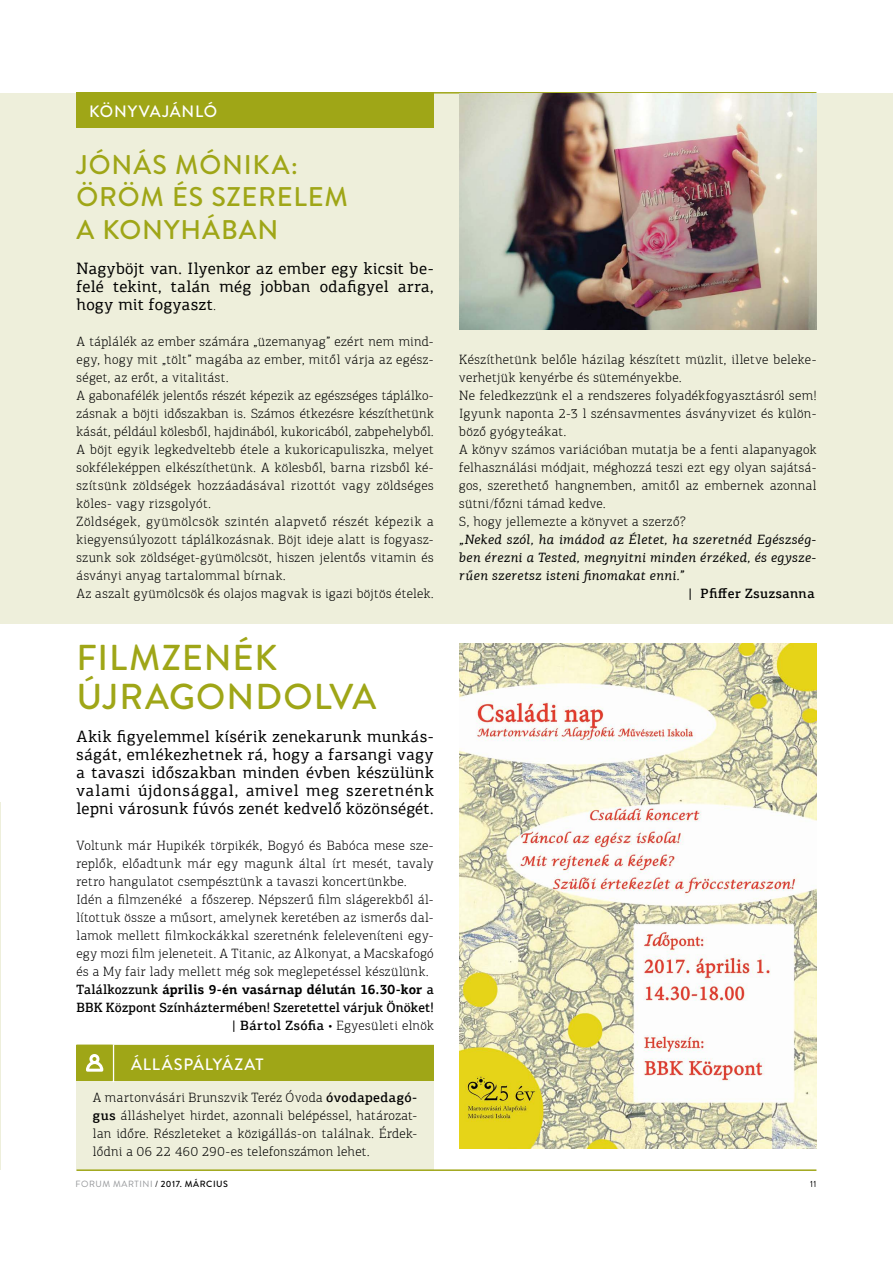
<style>
.page{position:relative;width:893px;height:1263px;background:#fff}
.page>*{position:absolute;margin:0;border:0;box-sizing:border-box;transform-origin:0 0}
.t1{font:500 36px/39px "Brandon Grotesque";letter-spacing:.025em;color:#9fa617}
.t2{font:500 27px/32.4px "Brandon Grotesque";letter-spacing:.03em;color:#9fa617}
.t3{font:16.5px/18px "PF Agora Slab Pro";letter-spacing:.02em;color:#000;text-align:justify}
.t4{font:500 16.5px "Brandon Grotesque";letter-spacing:.05em;color:#fff}
.t5{font:300 13.5px/18px "PF Agora Slab Pro";letter-spacing:.03em;color:#000}
.t6{font:italic 13.5px/18px "PF Agora Slab Pro";letter-spacing:.03em;color:#000;text-align:justify}
.t7{font:500 13.5px "PF Agora Slab Pro";letter-spacing:.01em;color:#000}
.t8{font:700 13.5px "PF Agora Slab Pro";letter-spacing:.01em;color:#000;scale:.96 1}
.t9{font:500 13.5px "PF Agora Slab Pro";letter-spacing:.04em;color:#000}
.t10{font:9px "Brandon Grotesque";letter-spacing:.06em;color:#939598}
.t11{font:9px "Brandon Grotesque";color:#000}
.s1{font-weight:300;font-size:13.5px}
.s2{font-weight:500}
.s3{color:#000}
.s4{font-weight:500;color:#000}
</style>
<div class="page">
<div style="left:0;top:93px;width:893px;height:531px;background:#eeefdb"></div>
<div style="left:77px;top:1045px;width:357px;height:126px;background:#eeefdb"></div>
<hr style="left:0;top:802px;width:1px;height:367px;background:#eeefdb">
<hr style="left:77px;top:92px;width:739px;height:2px;background:#9fa617">
<hr style="left:77px;top:1169px;width:739px;height:2px;background:#9fa617">
<img style="left:459px;top:643px;width:357px;height:506px">
<img style="left:459px;top:94px;width:357px;height:236px">
<div style="left:77px;top:1045px;width:357px;height:35px;background:#9fa617"></div>
<hr style="left:113px;top:1045px;width:1px;height:37px;background:#fff">
<div style="left:77px;top:1045px;width:36px;height:36px;background:#9fa617"></div>
<svg style="left:86px;top:1059px;width:18px;height:13px"></svg>
<div style="left:91px;top:1055px;width:7px;height:7px;background:#9fa617;border-radius:50%"></div>
<div style="left:89px;top:1054px;width:10px;height:10px;border:3px solid #fff;border-radius:50%"></div>
<div style="left:77px;top:92px;width:357px;height:36px;background:#9fa617"></div>
<p class="t4" style="left:89px;top:99px;width:129px">KÖNYVAJÁNLÓ</p>
<h2 class="t2" style="left:77px;top:149px;width:273px">JÓNÁS MÓNIKA:<br>ÖRÖM ÉS SZERELEM<br>A KONYHÁBAN</h2>
<p class="t3" style="left:77px;top:259px;width:359px">Nagyböjt van. Ilyenkor az ember egy kicsit be&shy;felé tekint, talán még jobban odafigyel arra, hogy mit fogyaszt<span class="s1">.</span></p>
<p class="t5" style="left:77px;top:332px;width:359px">A táplálék az ember számára „üzemanyag” ezért nem mind&shy;egy, hogy mit „tölt” magába az ember, mitől várja az egész&shy;séget, az erőt, a vitalitást.<br>A gabonafélék jelentős részét képezik az egészséges táplálko&shy;zásnak a böjti időszakban is. Számos étkezésre készíthetünk kását, például kölesből, hajdinából, kukoricából, zabpehelyből.<br>A böjt egyik legkedveltebb étele a kukoricapuliszka, melyet sokféleképpen elkészíthetünk. A kölesből, barna rizsből ké&shy;szítsünk zöldségek hozzáadásával rizottót vagy zöldséges köles- vagy rizsgolyót.<br>Zöldségek, gyümölcsök szintén alapvető részét képezik a kiegyensúlyozott táplálkozásnak. Böjt ideje alatt is fogyas - szunk sok zöldséget-gyümölcsöt, hiszen jelentős vitamin és ásványi anyag tartalommal bírnak.<br>Az aszalt gyümölcsök és olajos magvak is igazi böjtös ételek.</p>
<h1 class="t1" style="left:77px;top:639px;width:301px">FILMZENÉK<br>ÚJRAGONDOLVA</h1>
<p class="t3" style="left:77px;top:727px;width:359px">Akik figyelemmel kísérik zenekarunk munkás&shy;ságát, emlékezhetnek rá, hogy a farsangi vagy a tavaszi időszakban minden évben készülünk valami újdonsággal, amivel meg szeretnénk lepni városunk fúvós zenét kedvelő közönségét.</p>
<p class="t5" style="left:77px;top:836px;width:359px">Voltunk már Hupikék törpikék, Bogyó és Babóca mese sze-</p>
<p class="t5" style="left:77px;top:854px;width:359px">replők, előadtunk már egy magunk által írt mesét, tavaly</p>
<p class="t5" style="left:77px;top:872px;width:332px">retro hangulatot csempésztünk a tavaszi koncertünkbe.</p>
<p class="t5" style="left:77px;top:890px;width:359px">Idén a filmzenéké a főszerep. Népszerű film slágerekből ál-</p>
<p class="t5" style="left:77px;top:908px;width:359px">lítottuk össze a műsort, amelynek keretében az ismerős dal-</p>
<p class="t5" style="left:77px;top:926px;width:359px">lamok mellett filmkockákkal szeretnénk feleleveníteni egy-</p>
<p class="t5" style="left:77px;top:944px;width:359px">egy mozi film jeleneteit. A Titanic, az Alkonyat, a Macskafogó</p>
<p class="t5" style="left:77px;top:962px;width:353px">és a My fair lady mellett még sok meglepetéssel készülünk.</p>
<p class="t8" style="left:77px;top:980px;width:374px"><span class="s2">Találkozzunk</span> április 9-én vasárnap délután 16.30-kor <span class="s2">a</span></p>
<p class="t7" style="left:77px;top:999px;width:359px">BBK Központ Színháztermében! Szeretettel várjuk Önöket!</p>
<p class="t5" style="left:232px;top:1016px;width:203px"><span class="s2">| Bártol Zsófia</span> • Egyesületi elnök</p>
<p class="t4" style="left:131px;top:1053px;width:134px">ÁLLÁSPÁLYÁZAT</p>
<p class="t5" style="left:93px;top:1088px;width:326px;text-align:justify">A martonvásári Brunszvik Teréz Óvoda <span class="s2">óvodapedagó&shy;gus</span> álláshelyet hirdet, azonnali belépéssel, határozat&shy;lan időre. Részleteket a közigállás-on találnak. Érdek&shy;lődni a 06 22 460 290-es telefonszámon lehet.</p>
<p class="t5" style="left:459px;top:350px;width:359px">Készíthetünk belőle házilag készített müzlit, illetve beleke&shy;verhetjük kenyérbe és süteményekbe.<br>Ne feledkezzünk el a rendszeres folyadékfogyasztásról sem!<br>Igyunk naponta 2-3 l szénsavmentes ásványvizet és külön&shy;böző gyógyteákat.<br>A könyv számos variációban mutatja be a fenti alapanyagok felhasználási módjait, méghozzá teszi ezt egy olyan sajátsá&shy;gos, szerethető hangnemben, amitől az embernek azonnal sütni/főzni támad kedve.<br>S, hogy jellemezte a könyvet a szerző?</p>
<p class="t6" style="left:459px;top:530px;width:359px">„Neked szól, ha imádod az Életet, ha szeretnéd Egészség&shy;ben érezni a Tested, megnyitni minden érzéked, és egysze&shy;rűen szeretsz isteni finomakat enni.”</p>
<p class="t9" style="left:688px;top:584px;width:128px">| Pfiffer Zsuzsanna</p>
<p class="t10" style="left:76px;top:1177px;width:154px">FORUM MARTINI <span class="s3">/</span> <span class="s4">2017. MÁRCIUS</span></p>
<p class="t11" style="left:810px;top:1177px;width:8px">11</p>
</div>
